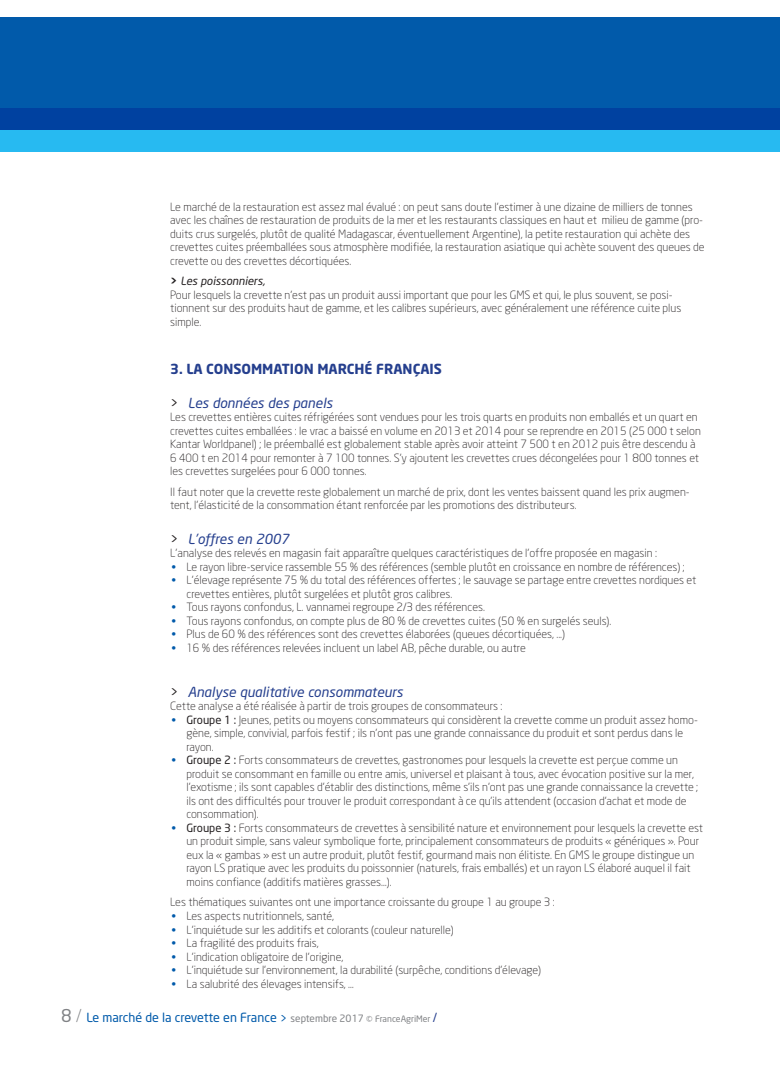
<style>
.page{position:relative;width:780px;height:1088px;background:#fff}
.page>*{position:absolute;margin:0;border:0;box-sizing:border-box;transform-origin:0 0}
.t1{font:italic 13.75px "Neo Sans";color:#253f8e}
.TEXTE{font:700 13.75px "Neo Sans";color:#253f8e}
.t2{font:12.5px "Neo Sans";color:#015aaa}
.paragraphe{font:300 11.25px/13.5px "Neo Sans";color:#231f20}
.TEXTE-2{font:300 11.25px/13.5px "Neo Sans";color:#231f20}
.TEXTE-3{font:italic 11.25px "Neo Sans";color:#231f20}
.s1{font-weight:700;font-style:normal}
.s2{font-style:normal;color:#231f20}
.s3{color:#015aaa}
.s4{font-weight:400}
.s5{font-size:17.5px;color:#808285}
.s6{font-weight:300;font-size:17.5px;color:#808285}
.s7{font-size:10px;color:#808285}
.s8{font-size:8.75px;color:#808285}
.s9{color:#253f8e}
</style>
<div class="page">
<div style="left:0;top:108px;width:780px;height:43px;background:#27baf1"></div>
<div style="left:0;top:18px;width:780px;height:112px;background:linear-gradient(to bottom,#0161ad,#0049a3)"></div>
<p class="TEXTE-2" style="left:170px;top:200px;width:536px">Le marché de la restauration est assez mal évalué : on peut sans doute l’estimer à une dizaine de milliers de tonnes avec les chaînes de restauration de produits de la mer et les restaurants classiques en haut et milieu de gamme (pro&shy;duits crus surgelés, plutôt de qualité Madagascar, éventuellement Argentine), la petite restauration qui achète des crevettes cuites préemballées sous atmosphère modifiée, la restauration asiatique qui achète souvent des queues de crevette ou des crevettes décortiquées.</p>
<p class="TEXTE-3" style="left:170px;top:274px;width:96px"><span class="s1">&gt;</span> Les poissonniers,</p>
<p class="TEXTE-2" style="left:170px;top:288px;width:512px">Pour lesquels la crevette n’est pas un produit aussi important que pour les GMS et qui, le plus souvent, se posi&shy;tionnent sur des produits haut de gamme, et les calibres supérieurs, avec généralement une référence cuite plus simple.</p>
<p class="TEXTE" style="left:170px;top:360px;width:273px">3. LA CONSOMMATION MARCHÉ FRANÇAIS</p>
<p class="t1" style="left:170px;top:394px;width:164px"><span class="s2">&gt;</span> Les données des panels</p>
<p class="TEXTE-2" style="left:170px;top:410px;width:532px">Les crevettes entières cuites réfrigérées sont vendues pour les trois quarts en produits non emballés et un quart en crevettes cuites emballées : le vrac a baissé en volume en 2013 et 2014 pour se reprendre en 2015 (25 000 t selon Kantar Worldpanel) ; le préemballé est globalement stable après avoir atteint 7 500 t en 2012 puis être descendu à 6 400 t en 2014 pour remonter à 7 100 tonnes. S’y ajoutent les crevettes crues décongelées pour 1 800 tonnes et les crevettes surgelées pour 6 000 tonnes.</p>
<p class="TEXTE-2" style="left:170px;top:485px;width:521px">Il faut noter que la crevette reste globalement un marché de prix, dont les ventes baissent quand les prix augmen&shy;tent, l’élasticité de la consommation étant renforcée par les promotions des distributeurs.</p>
<p class="t1" style="left:170px;top:530px;width:120px"><span class="s2">&gt;</span> L’offres en 2007</p>
<p class="TEXTE-2" style="left:170px;top:546px;width:488px">L’analyse des relevés en magasin fait apparaître quelques caractéristiques de l’offre proposée en magasin :</p>
<p class="paragraphe" style="left:171px;top:560px;width:515px"><span class="s3">•</span> Le rayon libre-service rassemble 55 % des références (semble plutôt en croissance en nombre de références) ;</p>
<p class="paragraphe" style="left:186px;top:573px;width:511px;text-indent:-15px"><span class="s3">•</span> L’élevage représente 75 % du total des références offertes ; le sauvage se partage entre crevettes nordiques et crevettes entières, plutôt surgelées et plutôt gros calibres.</p>
<p class="paragraphe" style="left:171px;top:600px;width:315px"><span class="s3">•</span> Tous rayons confondus, L. vannamei regroupe 2/3 des références.</p>
<p class="paragraphe" style="left:171px;top:614px;width:441px"><span class="s3">•</span> Tous rayons confondus, on compte plus de 80 % de crevettes cuites (50 % en surgelés seuls).</p>
<p class="paragraphe" style="left:171px;top:627px;width:395px"><span class="s3">•</span> Plus de 60 % des références sont des crevettes élaborées (queues décortiquées, ...)</p>
<p class="paragraphe" style="left:171px;top:641px;width:356px"><span class="s3">•</span> 16 % des références relevées incluent un label AB, pêche durable, ou autre</p>
<p class="t1" style="left:170px;top:683px;width:234px"><span class="s2">&gt;</span> Analyse qualitative consommateurs</p>
<p class="TEXTE-2" style="left:170px;top:699px;width:334px">Cette analyse a été réalisée à partir de trois groupes de consommateurs :</p>
<p class="paragraphe" style="left:186px;top:713px;width:513px;text-indent:-15px"><span class="s3">•</span> <span class="s4">Groupe 1 :</span> Jeunes, petits ou moyens consommateurs qui considèrent la crevette comme un produit assez homo&shy;gène, simple, convivial, parfois festif ; ils n’ont pas une grande connaissance du produit et sont perdus dans le rayon.</p>
<p class="paragraphe" style="left:186px;top:753px;width:513px;text-indent:-15px"><span class="s3">•</span> <span class="s4">Groupe 2 :</span> Forts consommateurs de crevettes, gastronomes pour lesquels la crevette est perçue comme un produit se consommant en famille ou entre amis, universel et plaisant à tous, avec évocation positive sur la mer, l’exotisme ; ils sont capables d’établir des distinctions, même s’ils n’ont pas une grande connaissance la crevette ; ils ont des difficultés pour trouver le produit correspondant à ce qu’ils attendent (occasion d’achat et mode de consommation).</p>
<p class="paragraphe" style="left:186px;top:821px;width:518px;text-indent:-15px"><span class="s3">•</span> <span class="s4">Groupe 3 :</span> Forts consommateurs de crevettes à sensibilité nature et environnement pour lesquels la crevette est un produit simple, sans valeur symbolique forte, principalement consommateurs de produits « génériques ». Pour eux la « gambas » est un autre produit, plutôt festif, gourmand mais non élitiste. En GMS le groupe distingue un rayon LS pratique avec les produits du poissonnier (naturels, frais emballés) et un rayon LS élaboré auquel il fait moins confiance (additifs matières grasses…).</p>
<p class="TEXTE-2" style="left:170px;top:895px;width:386px">Les thématiques suivantes ont une importance croissante du groupe 1 au groupe 3 :</p>
<p class="paragraphe" style="left:171px;top:909px;width:164px"><span class="s3">•</span> Les aspects nutritionnels, santé,</p>
<p class="paragraphe" style="left:171px;top:922px;width:284px"><span class="s3">•</span> L’inquiétude sur les additifs et colorants (couleur naturelle)</p>
<p class="paragraphe" style="left:171px;top:936px;width:149px"><span class="s3">•</span> La fragilité des produits frais,</p>
<p class="paragraphe" style="left:171px;top:949px;width:173px"><span class="s3">•</span> L’indication obligatoire de l’origine,</p>
<p class="paragraphe" style="left:171px;top:963px;width:371px"><span class="s3">•</span> L’inquiétude sur l’environnement, la durabilité (surpêche, conditions d’élevage)</p>
<p class="paragraphe" style="left:171px;top:976px;width:184px"><span class="s3">•</span> La salubrité des élevages intensifs, …</p>
<p class="t2" style="left:61px;top:1010px;width:377px"><span class="s5">8</span> <span class="s6">/</span> Le marché de la crevette en France &gt; <span class="s7">septembre 2017</span> <span class="s8">© FranceAgriMer</span> <span class="s9">/</span></p>
</div>
